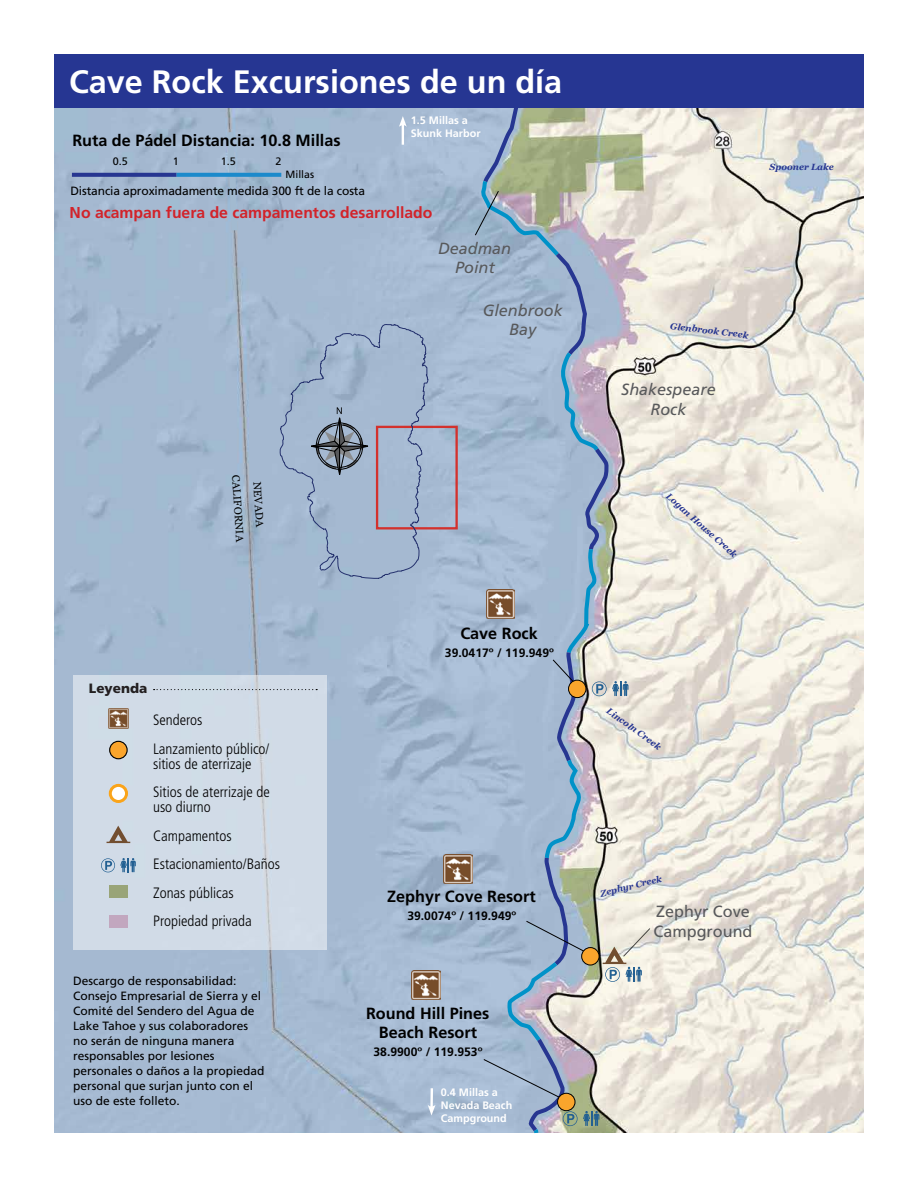
<style>
.page{position:relative;width:918px;height:1188px;background:#fff}
.page>*{position:absolute;margin:0;border:0;box-sizing:border-box;transform-origin:0 0}
.t1{font:700 32.4px "Frutiger";color:#fff}
.t2{font:700 16.2px/19.5px "Frutiger";color:#000;text-align:center}
.t3{font:italic 16.2px/19.5px "Frutiger";color:#58595b;text-align:center}
.t4{font:16.2px/19.5px "Frutiger";color:#58595b}
.t5{font:700 15.75px "Frutiger";color:#d2232a}
.t6{font:300 condensed 15px/28.5px "Frutiger";color:#000}
.t7{font:900 13.5px "Frutiger";color:#231f20}
.t8{font:700 12.15px "Frutiger";color:#000}
.t9{font:12px/15px "Frutiger";color:#000}
.t10{font:700 10.8px/12.9px "Frutiger";color:#fff}
.t11{font:10.8px "Georgia";color:#000}
.t12{font:10.8px "Frutiger";color:#000}
.t13{font:10.5px "Frutiger";color:#000}
.t14{font:italic 700 9px "Georgia";color:#273691}
</style>
<div class="page">
<img style="left:54px;top:108px;width:810px;height:1025px">
<div style="left:376px;top:426px;width:82px;height:103px;border:2px solid #d3312d"></div>
<svg style="left:280px;top:324px;width:149px;height:255px;background:#9eafc7"></svg>
<svg style="left:227px;top:132px;width:11px;height:98px"></svg>
<svg style="left:72px;top:173px;width:105px;height:4px"></svg>
<svg style="left:177px;top:173px;width:104px;height:4px"></svg>
<hr style="left:430px;top:1088px;width:3px;height:21px;background:#fff">
<svg style="left:428px;top:1105px;width:8px;height:11px"></svg>
<hr style="left:402px;top:123px;width:2px;height:22px;background:#fff">
<svg style="left:399px;top:116px;width:8px;height:11px"></svg>
<svg style="left:645px;top:905px;width:117px;height:32px;background:#e8e4db"></svg>
<div style="left:644px;top:904px;width:119px;height:34px;border:1px solid #949699;border-radius:4px"></div>
<svg style="left:475px;top:108px;width:176px;height:1026px;background:#adbbc8"></svg>
<div style="left:54px;top:54px;width:810px;height:54px;background:#263692"></div>
<img style="left:486px;top:589px;width:29px;height:29px">
<img style="left:443px;top:854px;width:29px;height:29px">
<img style="left:411px;top:971px;width:29px;height:29px">
<div style="left:73px;top:675px;width:253px;height:275px;background:#d1dbe7"></div>
<img style="left:108px;top:708px;width:21px;height:20px">
<div style="left:110px;top:785px;width:17px;height:17px;background:#fff;border-radius:50%"></div>
<div style="left:109px;top:784px;width:19px;height:19px;border:3px solid #faa41a;border-radius:50%"></div>
<svg style="left:101px;top:858px;width:35px;height:14px"></svg>
<svg style="left:107px;top:826px;width:23px;height:17px"></svg>
<div style="left:110px;top:741px;width:17px;height:18px;background:#faa52c;border-radius:50%"></div>
<div style="left:109px;top:741px;width:19px;height:18px;border:1px solid #000;border-radius:50%"></div>
<div style="left:109px;top:886px;width:18px;height:12px;background:#99a478"></div>
<svg style="left:154px;top:689px;width:163px;height:1px"></svg>
<div style="left:109px;top:915px;width:18px;height:12px;background:#c2a7bf"></div>
<h1 class="t1" style="left:69px;top:63px;width:495px">Cave Rock Excursiones de un día</h1>
<h2 class="t2" style="left:72px;top:131px;width:270px">Ruta de Pádel Distancia: 10.8 Millas</h2>
<p class="t9" style="left:70px;top:183px;width:296px">Distancia aproximadamente medida 300 ft de la costa</p>
<p class="t12" style="left:113px;top:155px;width:17px">0.5</p>
<p class="t12" style="left:173px;top:155px;width:8px">1</p>
<p class="t12" style="left:221px;top:155px;width:17px">1.5</p>
<p class="t12" style="left:276px;top:155px;width:8px">2</p>
<p class="t13" style="left:286px;top:168px;width:30px">Millas</p>
<p class="t10" style="left:411px;top:114px;width:71px">1.5 Millas a<br>Skunk Harbor</p>
<h3 class="t5" style="left:70px;top:203px;width:364px">No acampan fuera de campamentos desarrollado</h3>
<h2 class="t3" style="left:438px;top:238px;width:74px">Deadman<br>Point</h2>
<p class="t7" style="left:89px;top:680px;width:60px">Leyenda</p>
<p class="t11" style="left:244px;top:474px;width:68px;rotate:86deg">CALIFORNIA</p>
<p class="t11" style="left:265px;top:481px;width:47px;rotate:86deg">NEVADA</p>
<p class="t6" style="left:153px;top:706px;width:118px">Senderos<br>Lanzamiento público/</p>
<p class="t6" style="left:153px;top:749px;width:118px">sitios de aterrizaje<br>Sitios de aterrizaje de</p>
<p class="t6" style="left:153px;top:793px;width:128px">uso diurno<br>Campamentos<br>Estacionamiento/Baños<br>Zonas públicas<br>Propiedad privada</p>
<p class="t9" style="left:73px;top:974px;width:193px">Descargo de responsabilidad:<br>Consejo Empresarial de Sierra y el<br>Comité del Sendero del Agua de<br>Lake Tahoe y sus colaboradores no serán de ninguna manera responsables por lesiones personales o daños a la propiedad personal que surjan junto con el uso de este folleto.</p>
<h2 class="t3" style="left:483px;top:301px;width:82px">Glenbrook<br>Bay</h2>
<h2 class="t2" style="left:460px;top:624px;width:79px">Cave Rock</h2>
<p class="t8" style="left:445px;top:646px;width:110px">39.0417º / 119.949º</p>
<h2 class="t2" style="left:387px;top:887px;width:150px">Zephyr Cove Resort</h2>
<p class="t8" style="left:407px;top:909px;width:110px">39.0074º / 119.949º</p>
<h2 class="t2" style="left:366px;top:1003px;width:125px">Round Hill Pines<br>Beach Resort</h2>
<p class="t8" style="left:374px;top:1045px;width:110px">38.9900º / 119.953º</p>
<p class="t10" style="left:441px;top:1086px;width:73px">0.4 Millas a<br>Nevada Beach<br>Campground</p>
<p class="t14" style="left:770px;top:160px;width:66px">Spooner Lake</p>
<p class="t14" style="left:671px;top:319px;width:80px;rotate:7deg">Glenbrook Creek</p>
<h2 class="t3" style="left:621px;top:380px;width:96px">Shakespeare<br>Rock</h2>
<p class="t14" style="left:672px;top:490px;width:93px;rotate:41deg">Logan House Creek</p>
<p class="t14" style="left:612px;top:704px;width:66px;rotate:36deg">Lincoln Creek</p>
<p class="t14" style="left:599px;top:887px;width:65px;rotate:-14deg">Zephyr Creek</p>
<h2 class="t4" style="left:654px;top:902px;width:100px">Zephyr Cove<br>Campground</h2>
</div>
